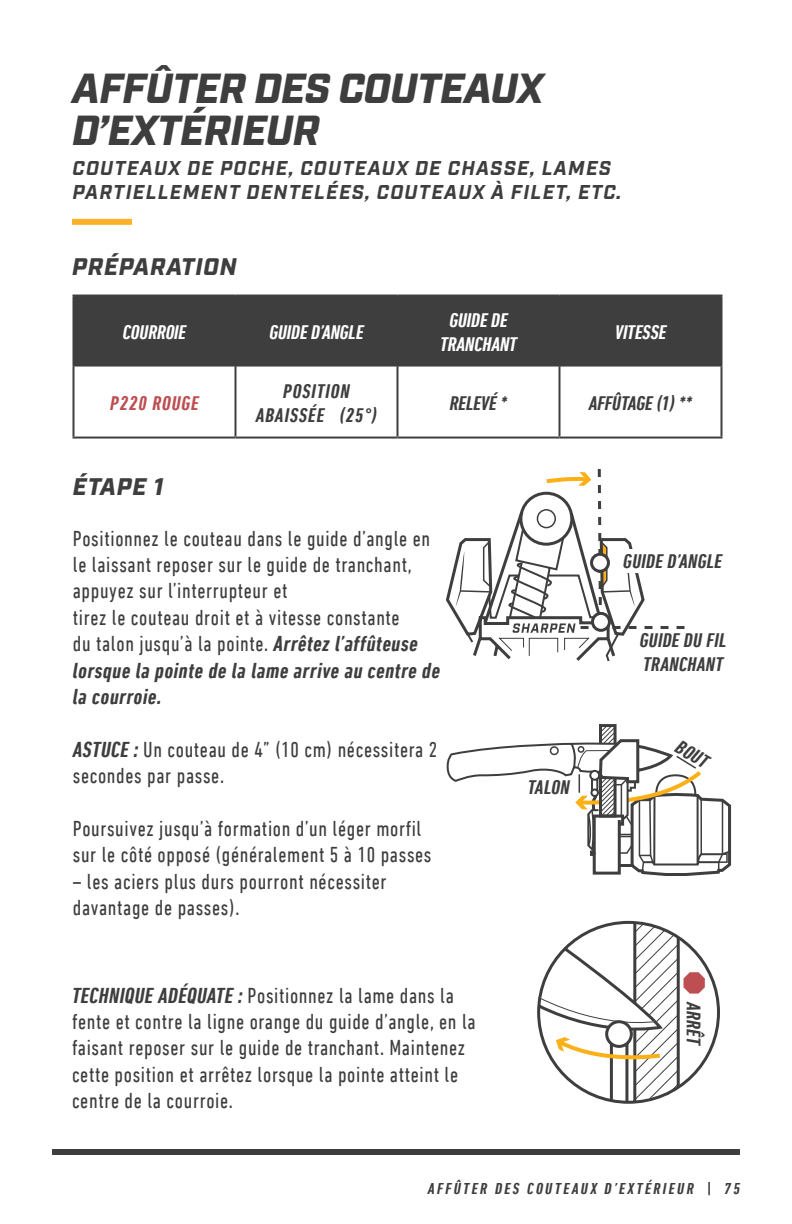
<style>
.page{position:relative;width:792px;height:1224px;background:#fff}
.page>*{position:absolute;margin:0;border:0;box-sizing:border-box;transform-origin:0 0}
.t1{font:italic 900 42px/42px "Industry";letter-spacing:-.015em;color:#3e3e3f}
.t2{font:italic 900 24px "Industry";letter-spacing:.035em;color:#3e3e3f}
.t3{font:condensed 22px/26.4px "DIN Next LT Pro";letter-spacing:.03em;color:#3e3e3f}
.t4{font:italic 700 20px/24px "Industry";letter-spacing:.06em;color:#3e3e3f}
.t5{font:italic 700 condensed 20px/24px "DIN Next LT Pro";letter-spacing:.02em;color:#3e3e3f}
.t6{font:italic 700 condensed 20px/24px "DIN Next LT Pro";color:#fff;text-align:center}
.t7{font:italic 700 condensed 20px/24px "DIN Next LT Pro";letter-spacing:.05em;color:#3e3e3f;text-align:center}
.t8{font:italic 700 condensed 20px "DIN Next LT Pro";color:#3e3e3f}
.t9{font:italic 700 condensed 20px "DIN Next LT Pro";letter-spacing:.05em;color:#bd4e52}
.t10{font:italic 700 condensed 16px "DIN Next LT Pro";color:#3e3e3f}
.s1{font-weight:700;font-style:italic}
</style>
<div class="page">
<div style="left:52px;top:1149px;width:688px;height:6px;background:#3e3e3f"></div>
<div style="left:72px;top:219px;width:60px;height:6px;background:#feb127"></div>
<svg style="left:447px;top:724px;width:284px;height:152px"></svg>
<div style="left:74px;top:297px;width:646px;height:70px;background:#3e3e3f"></div>
<hr style="left:72px;top:295px;width:163px;height:2px;background:#3e3e3f">
<hr style="left:72px;top:297px;width:2px;height:70px;background:#3e3e3f">
<hr style="left:235px;top:295px;width:162px;height:2px;background:#3e3e3f">
<hr style="left:234px;top:297px;width:2px;height:70px;background:#3e3e3f">
<hr style="left:397px;top:295px;width:162px;height:2px;background:#3e3e3f">
<hr style="left:396px;top:297px;width:2px;height:70px;background:#3e3e3f">
<hr style="left:559px;top:295px;width:163px;height:2px;background:#3e3e3f">
<hr style="left:558px;top:297px;width:2px;height:70px;background:#3e3e3f">
<hr style="left:720px;top:297px;width:2px;height:70px;background:#3e3e3f">
<hr style="left:72px;top:367px;width:2px;height:70px;background:#3e3e3f">
<hr style="left:234px;top:367px;width:2px;height:70px;background:#3e3e3f">
<hr style="left:396px;top:367px;width:2px;height:70px;background:#3e3e3f">
<hr style="left:558px;top:367px;width:2px;height:70px;background:#3e3e3f">
<hr style="left:720px;top:367px;width:2px;height:70px;background:#3e3e3f">
<hr style="left:72px;top:437px;width:163px;height:2px;background:#3e3e3f">
<hr style="left:235px;top:437px;width:162px;height:2px;background:#3e3e3f">
<hr style="left:397px;top:437px;width:162px;height:2px;background:#3e3e3f">
<hr style="left:559px;top:437px;width:163px;height:2px;background:#3e3e3f">
<svg style="left:446px;top:469px;width:239px;height:192px"></svg>
<div style="left:614px;top:549px;width:117px;height:23px;background:#fff"></div>
<div style="left:629px;top:632px;width:108px;height:39px;background:#fff"></div>
<svg style="left:537px;top:921px;width:183px;height:183px"></svg>
<h1 class="t1" style="left:72px;top:69px;width:473px">AFFÛTER DES COUTEAUX<br>D’EXTÉRIEUR</h1>
<h3 class="t4" style="left:73px;top:157px;width:550px">COUTEAUX DE POCHE, COUTEAUX DE CHASSE, LAMES<br>PARTIELLEMENT DENTELÉES, COUTEAUX À FILET, ETC.</h3>
<h2 class="t2" style="left:72px;top:252px;width:166px">PRÉPARATION</h2>
<h4 class="t6" style="left:123px;top:320px;width:65px">COURROIE</h4>
<h4 class="t6" style="left:269px;top:320px;width:96px">GUIDE D’ANGLE</h4>
<h4 class="t6" style="left:440px;top:308px;width:78px">GUIDE DE<br>TRANCHANT</h4>
<h4 class="t6" style="left:615px;top:320px;width:53px">VITESSE</h4>
<h4 class="t9" style="left:110px;top:391px;width:90px">P220 ROUGE</h4>
<h4 class="t7" style="left:256px;top:379px;width:123px">POSITION<br>ABAISSÉE (25°)</h4>
<h4 class="t5" style="left:450px;top:391px;width:59px">RELEVÉ *</h4>
<h4 class="t8" style="left:589px;top:391px;width:105px">AFFÛTAGE (1) **</h4>
<h2 class="t2" style="left:73px;top:472px;width:92px">ÉTAPE 1</h2>
<p class="t3" style="left:73px;top:525px;width:369px">Positionnez le couteau dans le guide d’angle en le laissant reposer sur le guide de tranchant, appuyez sur l’interrupteur et<br>tirez le couteau droit et à vitesse constante<br>du talon jusqu’à la pointe. <span class="s1">Arrêtez l’affûteuse lorsque la pointe de la lame arrive au centre de la courroie.</span></p>
<p class="t3" style="left:73px;top:736px;width:366px"><span class="s1">ASTUCE :</span> Un couteau de 4” (10 cm) nécessitera 2 secondes par passe.</p>
<p class="t3" style="left:73px;top:815px;width:360px">Poursuivez jusqu’à formation d’un léger morfil sur le côté opposé (généralement 5 à 10 passes</p>
<p class="t3" style="left:73px;top:868px;width:315px">– les aciers plus durs pourront nécessiter davantage de passes).</p>
<p class="t3" style="left:72px;top:982px;width:405px"><span class="s1">TECHNIQUE ADÉQUATE :</span> Positionnez la lame dans la fente et contre la ligne orange du guide d’angle, en la faisant reposer sur le guide de tranchant. Maintenez cette position et arrêtez lorsque la pointe atteint le centre de la courroie.</p>
<h5 class="t5" style="left:528px;top:775px;width:43px">TALON</h5>
<h4 class="t5" style="left:623px;top:549px;width:100px">GUIDE D’ANGLE</h4>
<h5 class="t5" style="left:640px;top:628px;width:88px">GUIDE DU FIL<br>TRANCHANT</h5>
<h5 class="t5" style="left:684px;top:735px;width:36px;rotate:31deg">BOUT</h5>
<h5 class="t5" style="left:705px;top:1002px;width:46px;rotate:90deg">ARRÊT</h5>
<p class="t10" style="left:428px;top:1179px;width:19px">Affûter</p>
<p class="t10" style="left:495px;top:1179px;width:10px">des</p>
<p class="t10" style="left:527px;top:1179px;width:10px">couteaux</p>
<p class="t10" style="left:605px;top:1179px;width:24px">d’extérieur</p>
<p class="t10" style="left:707px;top:1179px;width:35px">| 75</p>
</div>
